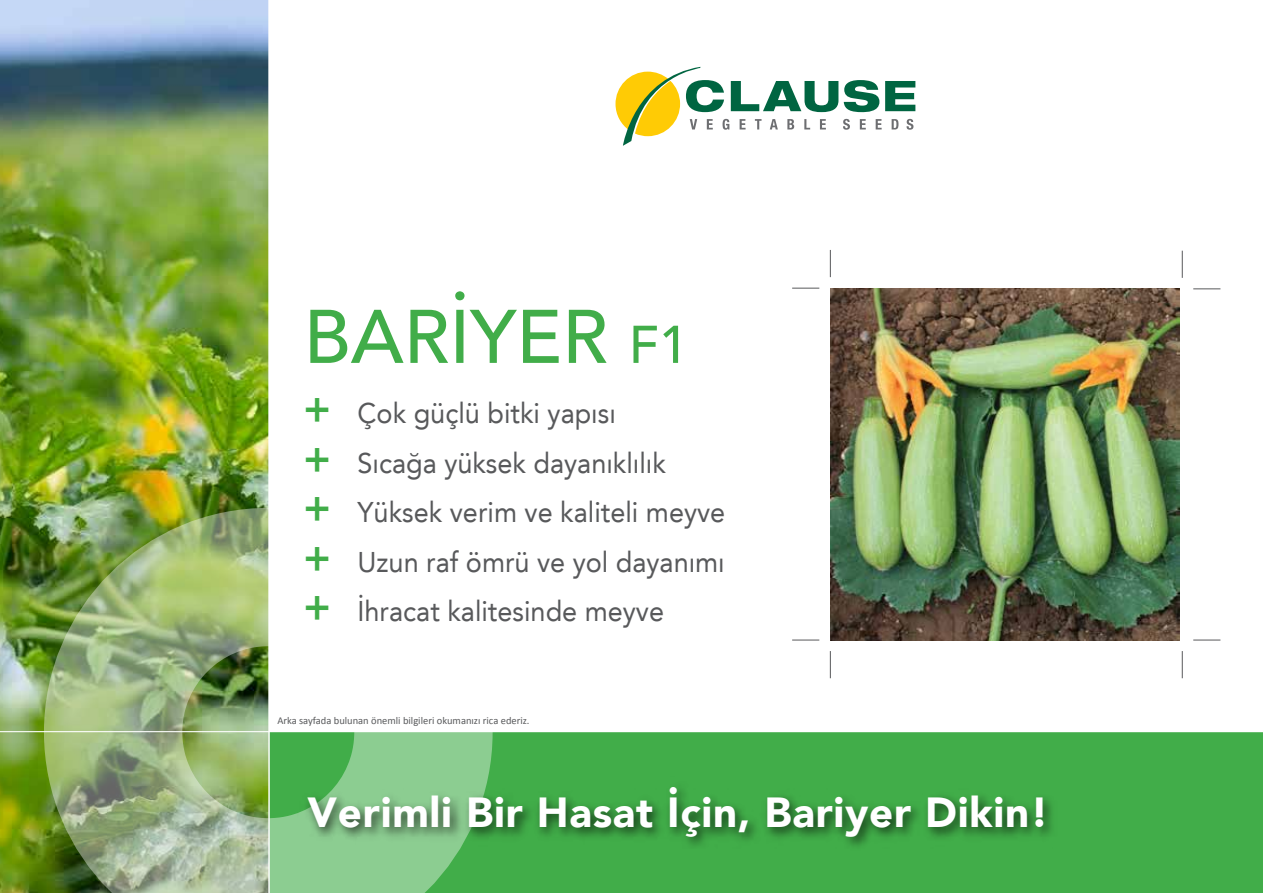
<style>
.page{position:relative;width:1263px;height:893px;background:#fff}
.page>*{position:absolute;margin:0;border:0;box-sizing:border-box;transform-origin:0 0}
.t1{font:500 75px "Avenir";color:#41ad49}
.t2{font:900 42px "Avenir";letter-spacing:.02em;color:#fff}
.t3{font:28.5px/49.7px "Avenir";color:#58595b;scale:.95 1}
.t4{font:10.5px "Calibri";color:#58595b}
.s1{font-size:52.5px}
.s2{font-family:"Avenir LT Std";font-weight:800;font-size:43.5px;color:#41ad49}
</style>
<div class="page">
<img style="left:0;top:0;width:268px;height:893px">
<svg style="left:615px;top:67px;width:300px;height:79px"></svg>
<div style="left:269px;top:732px;width:994px;height:161px;background:#41ad49"></div>
<img style="left:44px;top:508px;width:449px;height:385px">
<hr style="left:0;top:731px;width:1263px;height:1px;background:#fff">
<hr style="left:268px;top:0;width:2px;height:893px;background:#fff">
<img style="left:298px;top:777px;width:754px;height:81px">
<img style="left:830px;top:288px;width:349px;height:352px">
<svg style="left:1182px;top:251px;width:1px;height:27px"></svg>
<svg style="left:1193px;top:289px;width:27px;height:1px"></svg>
<svg style="left:1182px;top:651px;width:1px;height:27px"></svg>
<svg style="left:1193px;top:640px;width:27px;height:1px"></svg>
<svg style="left:830px;top:651px;width:1px;height:27px"></svg>
<svg style="left:792px;top:640px;width:27px;height:1px"></svg>
<svg style="left:830px;top:250px;width:1px;height:27px"></svg>
<svg style="left:792px;top:288px;width:27px;height:1px"></svg>
<h1 class="t1" style="left:304px;top:291px;width:386px">BARİYER <span class="s1">F1</span></h1>
<p class="t3" style="left:304px;top:388px;width:445px"><span class="s2">+</span> Çok güçlü bitki yapısı<br><span class="s2">+</span> Sıcağa yüksek dayanıklılık<br><span class="s2">+</span> Yüksek verim ve kaliteli meyve <span class="s2">+</span> Uzun raf ömrü ve yol dayanımı <span class="s2">+</span> İhracat kalitesinde meyve</p>
<p class="t4" style="left:277px;top:714px;width:254px">Arka sayfada bulunan önemli bilgileri okumanızı rica ederiz.</p>
<h2 class="t2" style="left:308px;top:787px;width:743px">Verimli Bir Hasat İçin, Bariyer Dikin!</h2>
</div>
